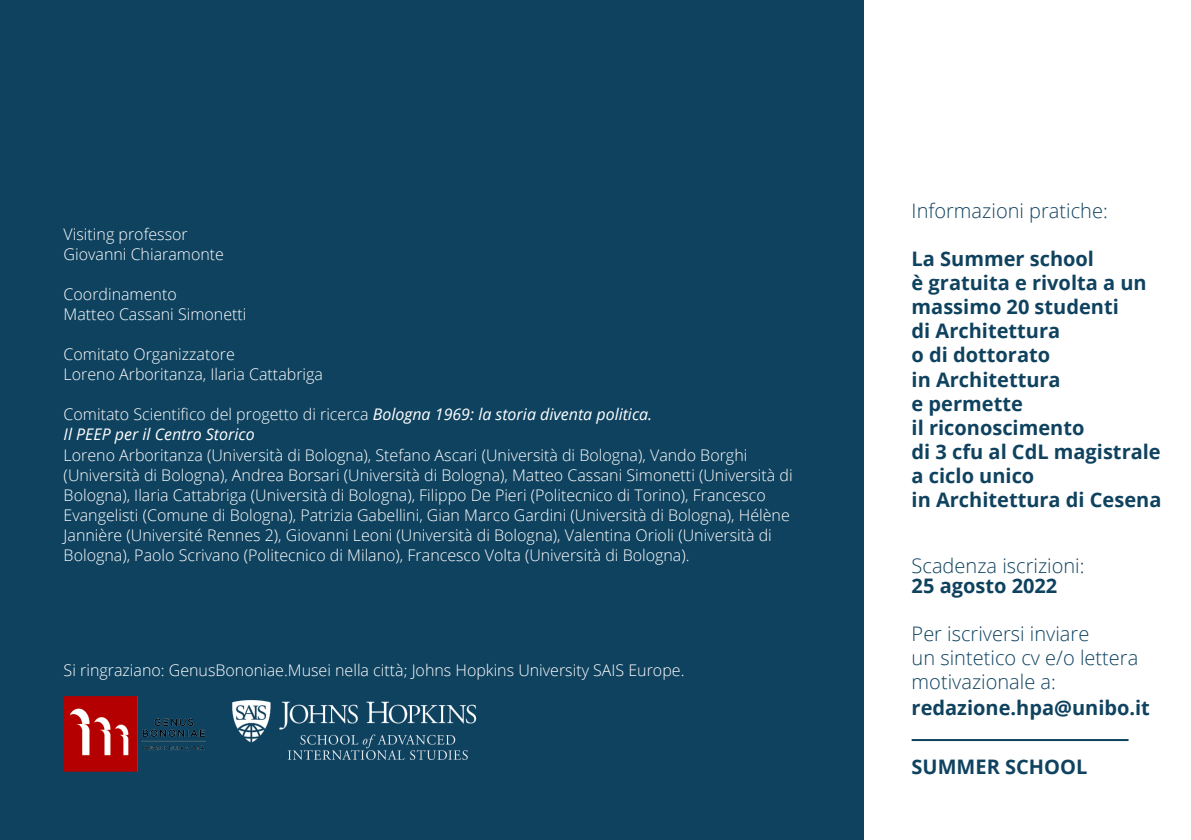
<style>
.page{position:relative;width:1191px;height:840px;background:#fff}
.page>*{position:absolute;margin:0;border:0;box-sizing:border-box;transform-origin:0 0}
.t1{font:700 20px/24px "Open Sans";color:#0f425f}
.t2{font:300 20px/24px "Open Sans";color:#0f425f}
.t3{font:300 16px/20px "Open Sans";color:#fff}
.t4{font:italic 16px/19.2px "Open Sans";color:#fff}
.s1{font-weight:300;font-style:normal}
</style>
<div class="page">
<div style="left:0;top:0;width:863px;height:839px;background:#0f425f"></div>
<hr style="left:911px;top:738px;width:217px;height:2px;background:#0f425f">
<img style="left:63px;top:696px;width:143px;height:75px">
<img style="left:232px;top:700px;width:245px;height:60px">
<p class="t3" style="left:64px;top:224px;width:162px">Visiting professor<br>Giovanni Chiaramonte</p>
<p class="t3" style="left:64px;top:284px;width:184px">Coordinamento<br>Matteo Cassani Simonetti</p>
<p class="t3" style="left:64px;top:344px;width:261px">Comitato Organizzatore<br>Loreno Arboritanza, Ilaria Cattabriga</p>
<p class="t4" style="left:64px;top:404px;width:590px"><span class="s1">Comitato Scientifico del progetto di ricerca</span> Bologna 1969: la storia diventa politica.<br>Il PEEP per il Centro Storico</p>
<p class="t3" style="left:64px;top:444px;width:730px">Loreno Arboritanza (Università di Bologna), Stefano Ascari (Università di Bologna), Vando Borghi (Università di Bologna), Andrea Borsari (Università di Bologna), Matteo Cassani Simonetti (Università di Bologna), Ilaria Cattabriga (Università di Bologna), Filippo De Pieri (Politecnico di Torino), Francesco Evangelisti (Comune di Bologna), Patrizia Gabellini, Gian Marco Gardini (Università di Bologna), Hélène Jannière (Université Rennes 2), Giovanni Leoni (Università di Bologna), Valentina Orioli (Università di Bologna), Paolo Scrivano (Politecnico di Milano), Francesco Volta (Università di Bologna).</p>
<p class="t3" style="left:64px;top:659px;width:622px">Si ringraziano: GenusBononiae.Musei nella città; Johns Hopkins University SAIS Europe.</p>
<p class="t2" style="left:911px;top:198px;width:198px">Informazioni pratiche:</p>
<p class="t1" style="left:911px;top:246px;width:251px">La Summer school<br>è gratuita e rivolta a un massimo 20 studenti<br>di Architettura<br>o di dottorato<br>in Architettura<br>e permette<br>il riconoscimento<br>di 3 cfu al CdL magistrale a ciclo unico<br>in Architettura di Cesena</p>
<p class="t2" style="left:911px;top:552px;width:174px">Scadenza iscrizioni:</p>
<p class="t1" style="left:911px;top:572px;width:147px">25 agosto 2022</p>
<p class="t2" style="left:911px;top:620px;width:228px">Per iscriversi inviare<br>un sintetico cv e/o lettera motivazionale a:</p>
<p class="t1" style="left:911px;top:694px;width:240px">redazione.hpa@unibo.it</p>
<p class="t1" style="left:911px;top:753px;width:177px">SUMMER SCHOOL</p>
</div>
